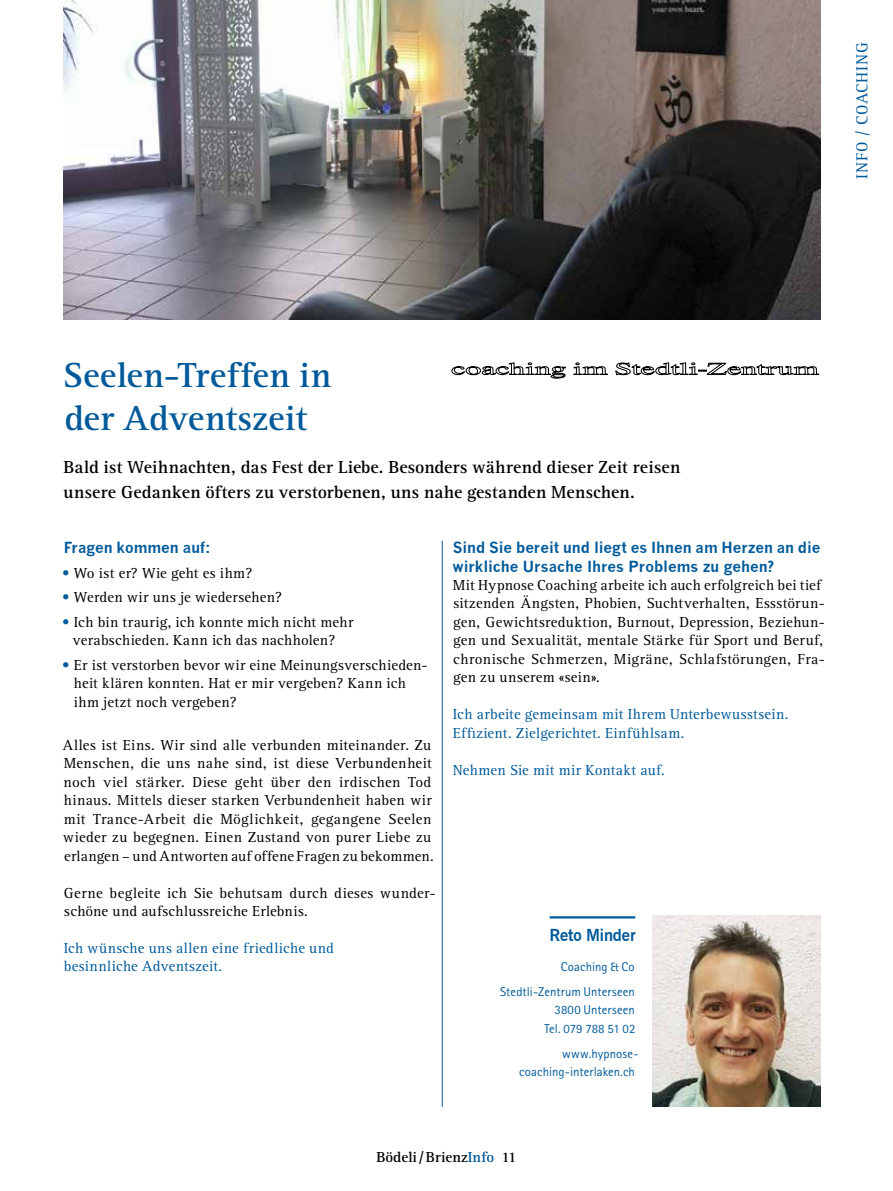
<style>
.page{position:relative;width:893px;height:1191px;background:#fff}
.page>*{position:absolute;margin:0;border:0;box-sizing:border-box;transform-origin:0 0}
.t1{font:700 36px/43px "Rotis Serif";letter-spacing:.005em;color:#005a9a}
.t2{font:700 18px/24.6px "Rotis Serif";letter-spacing:.01em;color:#000}
.t3{font:16.5px "Rotis Serif";letter-spacing:.05em;color:#005a9a}
.t4{font:700 16.5px "News Gothic BT";letter-spacing:-.005em;color:#005a9a}
.t5{font:15px/18.5px "Rotis Serif";letter-spacing:.025em;color:#000}
.t6{font:15px/18.5px "Rotis Serif";letter-spacing:.02em;color:#005a9a}
.t7{font:700 15px/18.5px "News Gothic";color:#005a9a}
.t8{font:700 15px "Rotis Serif";color:#000}
.t9{font:12.75px/18.5px "Rotis Sans Serif";letter-spacing:.005em;color:#005a9a;text-align:right}
.s1{font-family:"Frutiger";font-stretch:condensed;color:#005a9a}
.s2{color:#005a9a}
</style>
<div class="page">
<img style="left:64px;top:0;width:757px;height:319px">
<hr style="left:550px;top:916px;width:85px;height:2px;background:#005a9a">
<img style="left:653px;top:916px;width:168px;height:190px">
<svg style="left:451px;top:362px;width:369px;height:17px"></svg>
<hr style="left:442px;top:541px;width:1px;height:565px;background:#005a9a">
<p class="t3" style="left:853px;top:179px;width:138px;rotate:-90deg">INFO / COACHING</p>
<h1 class="t1" style="left:63px;top:354px;width:270px">Seelen-Treffen in der Adventszeit</h1>
<p class="t2" style="left:64px;top:455px;width:618px">Bald ist Weihnachten, das Fest der Liebe. Besonders während dieser Zeit reisen unsere Gedanken öfters zu verstorbenen, uns nahe gestanden Menschen.</p>
<p class="t7" style="left:64px;top:538px;width:148px">Fragen kommen auf:</p>
<p class="t5" style="left:62px;top:564px;width:192px"><span class="s1">•</span> Wo ist er? Wie geht es ihm?</p>
<p class="t5" style="left:62px;top:588px;width:222px"><span class="s1">•</span> Werden wir uns je wiedersehen?</p>
<p class="t5" style="left:62px;top:613px;width:293px;text-align:center"><span class="s1">•</span> Ich bin traurig, ich konnte mich nicht mehr verabschieden. Kann ich das nachholen?</p>
<p class="t5" style="left:74px;top:656px;width:355px;text-indent:-12px"><span class="s1">•</span> Er ist verstorben bevor wir eine Meinungsverschieden&shy;heit klären konnten. Hat er mir vergeben? Kann ich ihm jetzt noch vergeben?</p>
<p class="t5" style="left:63px;top:736px;width:372px">Alles ist Eins. Wir sind alle verbunden miteinander. Zu Menschen, die uns nahe sind, ist diese Verbundenheit noch viel stärker. Diese geht über den irdischen Tod hinaus. Mittels dieser starken Verbundenheit haben wir mit Trance-Arbeit die Möglichkeit, gegangene Seelen wieder zu begegnen. Einen Zustand von purer Liebe zu erlangen – und Antworten auf offene Fragen zu bekommen.</p>
<p class="t5" style="left:64px;top:883px;width:373px">Gerne begleite ich Sie behutsam durch dieses wunder&shy;schöne und aufschlussreiche Erlebnis.</p>
<p class="t6" style="left:64px;top:939px;width:272px">Ich wünsche uns allen eine friedliche und besinnliche Adventszeit.</p>
<p class="t7" style="left:452px;top:538px;width:369px">Sind Sie bereit und liegt es Ihnen am Herzen an die wirkliche Ursache Ihres Problems zu gehen?</p>
<p class="t5" style="left:453px;top:576px;width:373px">Mit Hypnose Coaching arbeite ich auch erfolgreich bei tief sitzenden Ängsten, Phobien, Suchtverhalten, Essstörun&shy;gen, Gewichtsreduktion, Burnout, Depression, Beziehun&shy;gen und Sexualität, mentale Stärke für Sport und Beruf, chronische Schmerzen, Migräne, Schlafstörungen, Fra&shy;gen zu unserem «sein».</p>
<p class="t6" style="left:453px;top:705px;width:337px">Ich arbeite gemeinsam mit Ihrem Unterbewusstsein.<br>Effizient. Zielgerichtet. Einfühlsam.</p>
<p class="t6" style="left:453px;top:760px;width:214px">Nehmen Sie mit mir Kontakt auf.</p>
<p class="t4" style="left:549px;top:924px;width:88px">Reto Minder</p>
<p class="t9" style="left:500px;top:954px;width:136px;line-height:24.6px">Coaching &amp; Co<br>Stedtli-Zentrum Unterseen</p>
<p class="t9" style="left:544px;top:1000px;width:93px">3800 Unterseen<br>Tel. 079 788 51 02</p>
<p class="t9" style="left:519px;top:1044px;width:121px">www.hypnose&shy;coaching-interlaken.ch</p>
<p class="t8" style="left:376px;top:1148px;width:142px">Bödeli/Brienz<span class="s2">Info</span> 11</p>
</div>
